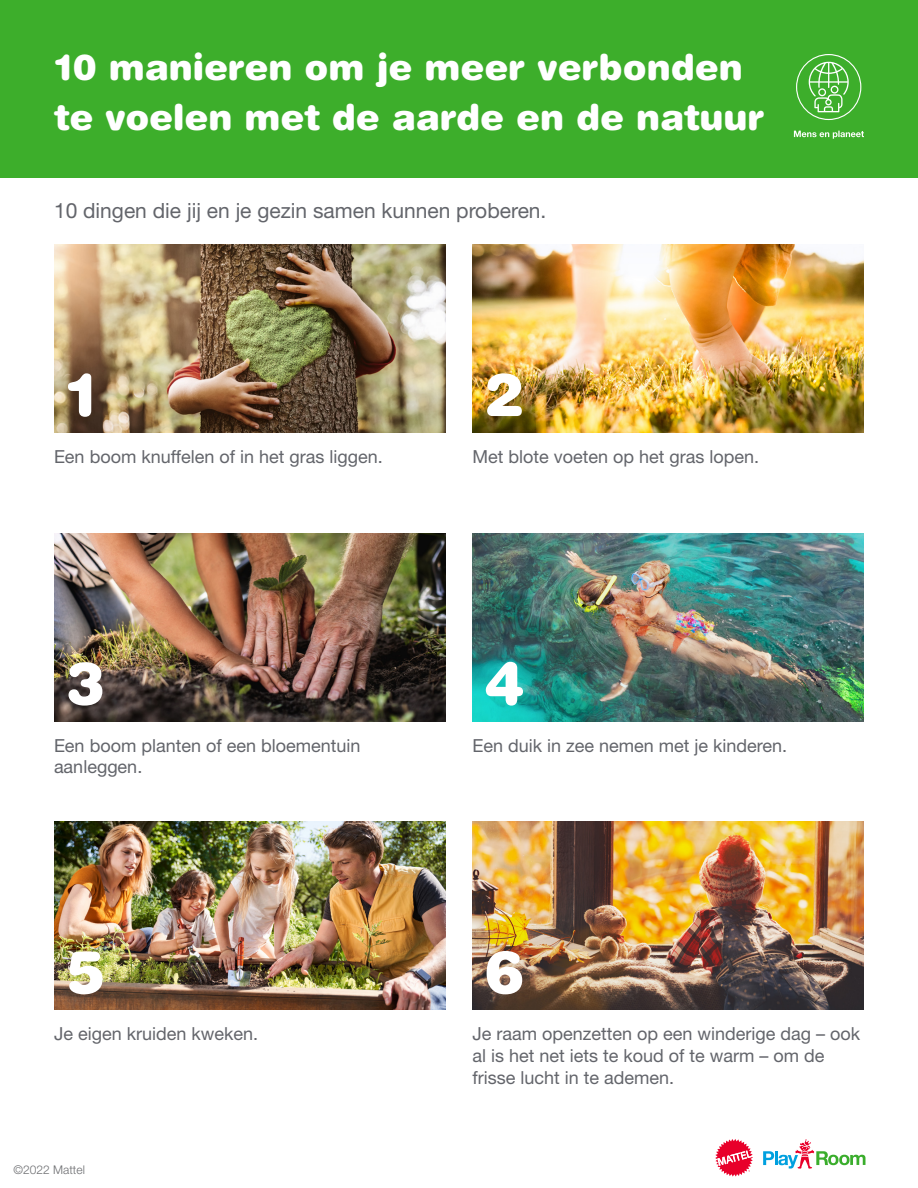
<style>
.page{position:relative;width:918px;height:1188px;background:#fff}
.page>*{position:absolute;margin:0;border:0;box-sizing:border-box;transform-origin:0 0}
.t1{font:900 60px "Helvetica Rounded LT Std";color:#fff}
.t2{font:900 36px/49.5px "Helvetica Rounded LT Std";color:#fff}
.t3{font:21px "Helvetica Neue LT Std";color:#63656b}
.t4{font:18px/21.6px "Helvetica Neue LT Std";color:#63656b}
.t5{font:300 12px "Helvetica Neue LT Std";color:#6d6e71}
</style>
<div class="page">
<div style="left:0;top:0;width:918px;height:177px;background:#3dae2b"></div>
<img style="left:54px;top:244px;width:392px;height:188px">
<img style="left:472px;top:533px;width:392px;height:188px">
<img style="left:472px;top:244px;width:392px;height:188px">
<img style="left:54px;top:822px;width:392px;height:188px">
<img style="left:54px;top:533px;width:392px;height:188px">
<img style="left:472px;top:822px;width:392px;height:188px">
<svg style="left:763px;top:1139px;width:102px;height:30px"></svg>
<svg style="left:715px;top:1139px;width:38px;height:38px"></svg>
<svg style="left:794px;top:131px;width:70px;height:8px"></svg>
<svg style="left:796px;top:54px;width:65px;height:66px"></svg>
<h2 class="t2" style="left:54px;top:42px;width:712px">10 manieren om je meer verbonden te voelen met de aarde en de natuur</h2>
<p class="t3" style="left:54px;top:198px;width:494px">10 dingen die jij en je gezin samen kunnen proberen.</p>
<h1 class="t1" style="left:66px;top:356px;width:33px">1</h1>
<h1 class="t1" style="left:484px;top:356px;width:42px">2</h1>
<p class="t4" style="left:54px;top:445px;width:330px">Een boom knuffelen of in het gras liggen.</p>
<p class="t4" style="left:472px;top:445px;width:288px">Met blote voeten op het gras lopen.</p>
<h1 class="t1" style="left:66px;top:645px;width:42px">3</h1>
<h1 class="t1" style="left:484px;top:645px;width:42px">4</h1>
<p class="t4" style="left:54px;top:734px;width:308px">Een boom planten of een bloementuin aanleggen.</p>
<h1 class="t1" style="left:66px;top:934px;width:42px">5</h1>
<p class="t4" style="left:54px;top:1023px;width:206px">Je eigen kruiden kweken.</p>
<p class="t5" style="left:14px;top:1163px;width:73px">©2022 Mattel</p>
<p class="t4" style="left:472px;top:734px;width:316px">Een duik in zee nemen met je kinderen.</p>
<h1 class="t1" style="left:484px;top:934px;width:42px">6</h1>
<p class="t4" style="left:472px;top:1023px;width:389px">Je raam openzetten op een winderige dag – ook al is het net iets te koud of te warm – om de frisse lucht in te ademen.</p>
</div>
